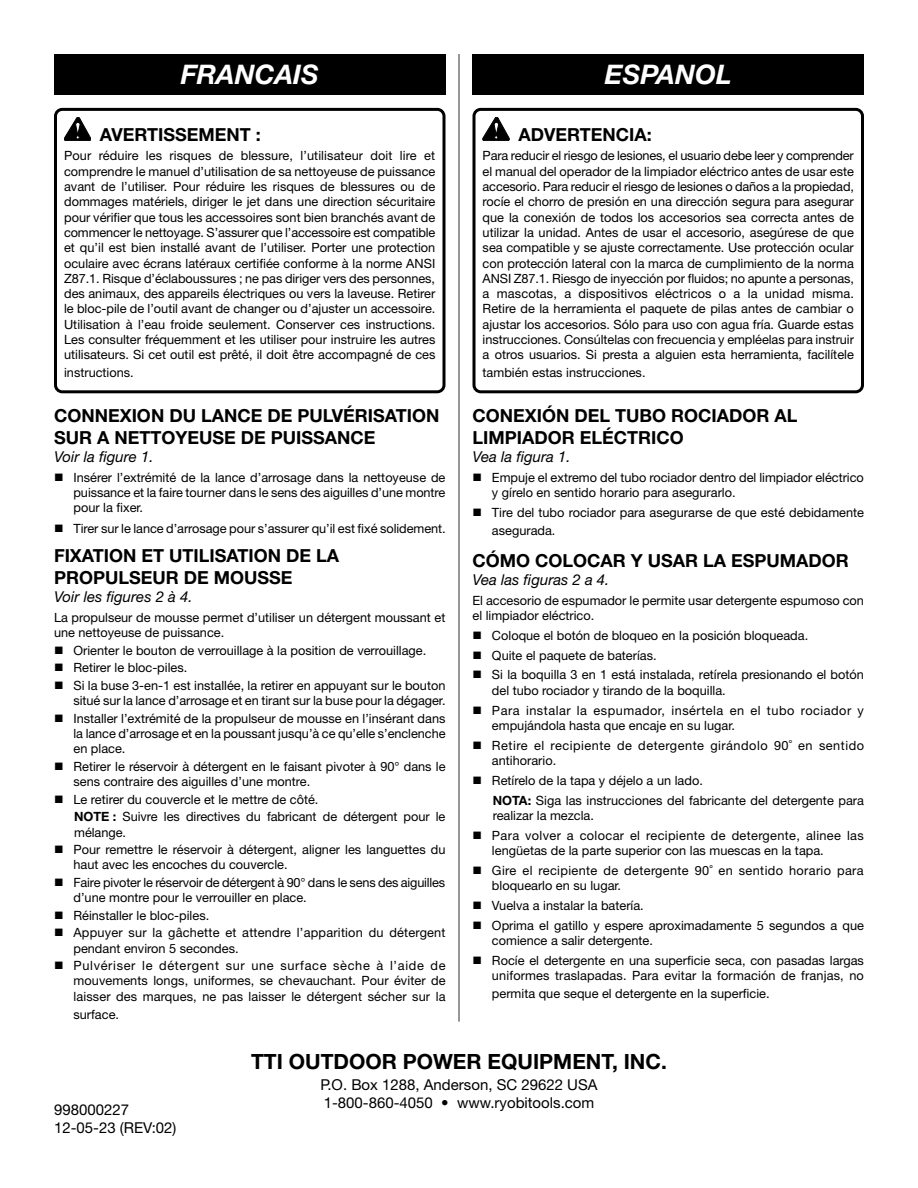
<style>
.page{position:relative;width:918px;height:1188px;background:#fff}
.page>*{position:absolute;margin:0;border:0;box-sizing:border-box;transform-origin:0 0}
.t1{font:italic 700 27px "Helvetica Neue LT Std";color:#fff}
.t2{font:700 21px "Helvetica Neue LT Std";color:#000}
.Heading_2_no_space{font:700 18px/21.6px "Helvetica Neue LT Std";color:#000}
.Warning{font:700 18px "Helvetica Neue LT Std";color:#000}
.Body_text{font:15px "Helvetica Neue LT Std";color:#000}
.See_figure{font:italic 15px "Helvetica Neue LT Std";color:#000}
.Warning_text{font:12.75px/15.3px "Helvetica Neue LT Std";color:#000}
.Body_text-2{font:12.75px/15.3px "Helvetica Neue LT Std";color:#000}
.Warning_text-2{font:12.75px/15.3px "Helvetica Neue LT Std";letter-spacing:.04em;color:#000}
.NOTE_Indent{font:12.75px/15.3px "Helvetica Neue LT Std";color:#000}
.Warning_text-3{font:12.75px/15.3px "Helvetica Neue LT Std";letter-spacing:.025em;color:#000}
.Warning_text-4{font:12.75px/15.3px "Helvetica Neue LT Std";letter-spacing:.02em;color:#000}
.Warning_text-5{font:12.75px/15.3px "Helvetica Neue LT Std";letter-spacing:.03em;color:#000}
.s1{font-weight:700}
</style>
<div class="page">
<hr style="left:458px;top:54px;width:2px;height:968px;background:#767676">
<div style="left:54px;top:108px;width:392px;height:285px;border:3px solid #000;border-radius:7px"></div>
<svg style="left:64px;top:117px;width:27px;height:24px"></svg>
<div style="left:472px;top:108px;width:392px;height:285px;border:3px solid #000;border-radius:7px"></div>
<svg style="left:483px;top:117px;width:26px;height:24px"></svg>
<div style="left:54px;top:54px;width:392px;height:40px;background:#000"></div>
<div style="left:472px;top:54px;width:392px;height:40px;background:#000"></div>
<p class="t1" style="left:181px;top:58px;width:139px">FRANCAIS</p>
<p class="t1" style="left:605px;top:58px;width:128px">ESPANOL</p>
<p class="Warning" style="left:100px;top:123px;width:162px">AVERTISSEMENT :</p>
<p class="Warning_text" style="left:64px;top:148px;width:373px;text-align:justify">Pour réduire les risques de blessure, l’utilisateur doit lire et comprendre le manuel d’utilisation de sa nettoyeuse de puissance avant de l’utiliser. Pour réduire les risques de blessures ou de dommages matériels, diriger le jet dans une direction sécuritaire pour vérifier que tous les accessoires sont bien branchés avant de commencer le nettoyage. S’assurer que l’accessoire est compatible et qu’il est bien installé avant de l’utiliser. Porter une protection oculaire avec écrans latéraux certifiée conforme à la norme ANSI Z87.1. Risque d’éclaboussures ; ne pas diriger vers des personnes, des animaux, des appareils électriques ou vers la laveuse. Retirer le bloc-pile de l’outil avant de changer ou d’ajuster un accessoire.<br>Utilisation à l’eau froide seulement. Conserver ces instructions.<br>Les consulter fréquemment et les utiliser pour instruire les autres utilisateurs. Si cet outil est prêté, il doit être accompagné de ces</p>
<p class="Warning_text" style="left:64px;top:365px;width:71px">instructions.</p>
<p class="Heading_2_no_space" style="left:54px;top:405px;width:387px">CONNEXION DU LANCE DE PULVÉRISATION<br>SUR A NETTOYEUSE DE PUISSANCE</p>
<p class="See_figure" style="left:54px;top:447px;width:101px">Voir la figure 1.</p>
<p class="Warning_text" style="left:73px;top:469px;width:373px;text-align:justify">Insérer l’extrémité de la lance d’arrosage dans la nettoyeuse de puissance et la faire tourner dans le sens des aiguilles d’une montre pour la fixer.</p>
<p class="Warning_text" style="left:73px;top:520px;width:374px">Tirer sur le lance d’arrosage pour s’assurer qu’il est fixé solidement.</p>
<p class="Heading_2_no_space" style="left:54px;top:545px;width:287px">FIXATION ET UTILISATION DE LA<br>PROPULSEUR DE MOUSSE</p>
<p class="See_figure" style="left:54px;top:587px;width:140px">Voir les figures 2 à 4.</p>
<p class="Body_text-2" style="left:54px;top:609px;width:393px">La propulseur de mousse permet d’utiliser un détergent moussant et une nettoyeuse de puissance.</p>
<p class="Warning_text" style="left:73px;top:642px;width:354px">Orienter le bouton de verrouillage à la position de verrouillage.</p>
<p class="Warning_text" style="left:73px;top:660px;width:115px">Retirer le bloc-piles.</p>
<p class="Warning_text" style="left:73px;top:677px;width:374px">Si la buse 3-en-1 est installée, la retirer en appuyant sur le bouton situé sur la lance d’arrosage et en tirant sur la buse pour la dégager.</p>
<p class="Warning_text" style="left:73px;top:710px;width:374px;text-align:justify">Installer l’extrémité de la propulseur de mousse en l’insérant dans la lance d’arrosage et en la poussant jusqu’à ce qu’elle s’enclenche en place.</p>
<p class="Warning_text" style="left:73px;top:758px;width:374px">Retirer le réservoir à détergent en le faisant pivoter à 90° dans le sens contraire des aiguilles d’une montre.</p>
<p class="Warning_text" style="left:73px;top:791px;width:246px">Le retirer du couvercle et le mettre de côté.</p>
<p class="NOTE_Indent" style="left:74px;top:809px;width:373px"><span class="s1">NOTE :</span> Suivre les directives du fabricant de détergent pour le mélange.</p>
<p class="Warning_text" style="left:73px;top:842px;width:373px">Pour remettre le réservoir à détergent, aligner les languettes du haut avec les encoches du couvercle.</p>
<p class="Warning_text" style="left:73px;top:874px;width:373px">Faire pivoter le réservoir de détergent à 90° dans le sens des aiguilles d’une montre pour le verrouiller en place.</p>
<p class="Warning_text" style="left:73px;top:907px;width:137px">Réinstaller le bloc-piles.</p>
<p class="Warning_text-4" style="left:73px;top:925px;width:374px">Appuyer sur la gâchette et attendre l’apparition du détergent pendant environ 5 secondes.</p>
<p class="Warning_text" style="left:73px;top:958px;width:374px;text-align:justify">Pulvériser le détergent sur une surface sèche à l’aide de mouvements longs, uniformes, se chevauchant. Pour éviter de laisser des marques, ne pas laisser le détergent sécher sur la</p>
<p class="Warning_text" style="left:73px;top:1006px;width:47px">surface.</p>
<p class="Warning" style="left:518px;top:123px;width:135px">ADVERTENCIA:</p>
<p class="Warning_text" style="left:483px;top:148px;width:373px;text-align:justify">Para reducir el riesgo de lesiones, el usuario debe leer y comprender el manual del operador de la limpiador eléctrico antes de usar este accesorio. Para reducir el riesgo de lesiones o daños a la propiedad, rocíe el chorro de presión en una dirección segura para asegurar que la conexión de todos los accesorios sea correcta antes de utilizar la unidad. Antes de usar el accesorio, asegúrese de que sea compatible y se ajuste correctamente. Use protección ocular con protección lateral con la marca de cumplimiento de la norma ANSI Z87.1. Riesgo de inyección por fluidos; no apunte a personas, a mascotas, a dispositivos eléctricos o a la unidad misma.<br>Retire de la herramienta el paquete de pilas antes de cambiar o ajustar los accesorios. Sólo para uso con agua fría. Guarde estas instrucciones. Consúltelas con frecuencia y empléelas para instruir a otros usuarios. Si presta a alguien esta herramienta, facilítele</p>
<p class="Warning_text" style="left:483px;top:365px;width:164px">también estas instrucciones.</p>
<p class="Heading_2_no_space" style="left:472px;top:405px;width:327px">CONEXIÓN DEL TUBO ROCIADOR AL<br>LIMPIADOR ELÉCTRICO</p>
<p class="See_figure" style="left:472px;top:447px;width:100px">Vea la figura 1.</p>
<p class="Warning_text" style="left:492px;top:469px;width:373px">Empuje el extremo del tubo rociador dentro del limpiador eléctrico y gírelo en sentido horario para asegurarlo.</p>
<p class="Warning_text" style="left:492px;top:503px;width:374px;line-height:18px">Tire del tubo rociador para asegurarse de que esté debidamente asegurada.</p>
<p class="Heading_2_no_space" style="left:472px;top:549px;width:378px">CÓMO COLOCAR Y USAR LA ESPUMADOR</p>
<p class="See_figure" style="left:472px;top:570px;width:138px">Vea las figuras 2 a 4.</p>
<p class="Body_text-2" style="left:472px;top:592px;width:393px">El accesorio de espumador le permite usar detergente espumoso con el limpiador eléctrico.</p>
<p class="Warning_text" style="left:492px;top:627px;width:318px">Coloque el botón de bloqueo en la posición bloqueada.</p>
<p class="Warning_text" style="left:492px;top:647px;width:166px">Quite el paquete de baterías.</p>
<p class="Warning_text" style="left:492px;top:667px;width:373px">Si la boquilla 3 en 1 está instalada, retírela presionando el botón del tubo rociador y tirando de la boquilla.</p>
<p class="Warning_text-2" style="left:492px;top:702px;width:374px">Para instalar la espumador, insértela en el tubo rociador y empujándola hasta que encaje en su lugar.</p>
<p class="Warning_text-2" style="left:492px;top:737px;width:374px">Retire el recipiente de detergente girándolo 90˚ en sentido antihorario.</p>
<p class="Warning_text" style="left:492px;top:772px;width:212px">Retírelo de la tapa y déjelo a un lado.</p>
<p class="NOTE_Indent" style="left:493px;top:792px;width:373px"><span class="s1">NOTA:</span> Siga las instrucciones del fabricante del detergente para realizar la mezcla.</p>
<p class="Warning_text-3" style="left:492px;top:827px;width:373px">Para volver a colocar el recipiente de detergente, alinee las lengüetas de la parte superior con las muescas en la tapa.</p>
<p class="Warning_text-5" style="left:492px;top:862px;width:373px">Gire el recipiente de detergente 90˚ en sentido horario para bloquearlo en su lugar.</p>
<p class="Warning_text" style="left:492px;top:897px;width:153px">Vuelva a instalar la batería.</p>
<p class="Warning_text" style="left:492px;top:917px;width:374px">Oprima el gatillo y espere aproximadamente 5 segundos a que comience a salir detergente.</p>
<p class="Warning_text" style="left:492px;top:952px;width:374px">Rocíe el detergente en una superficie seca, con pasadas largas uniformes traslapadas. Para evitar la formación de franjas, no</p>
<p class="Warning_text" style="left:492px;top:986px;width:279px">permita que seque el detergente en la superficie.</p>
<p class="Body_text" style="left:54px;top:1100px;width:77px">998000227</p>
<p class="Body_text" style="left:54px;top:1118px;width:124px">12-05-23 (REV:02)</p>
<p class="t2" style="left:251px;top:1049px;width:417px">TTI OUTDOOR POWER EQUIPMENT, INC.</p>
<p class="Body_text" style="left:320px;top:1076px;width:279px">P.O. Box 1288, Anderson, SC 29622 USA</p>
<p class="Body_text" style="left:324px;top:1094px;width:272px">1-800-860-4050 • www.ryobitools.com</p>
</div>
